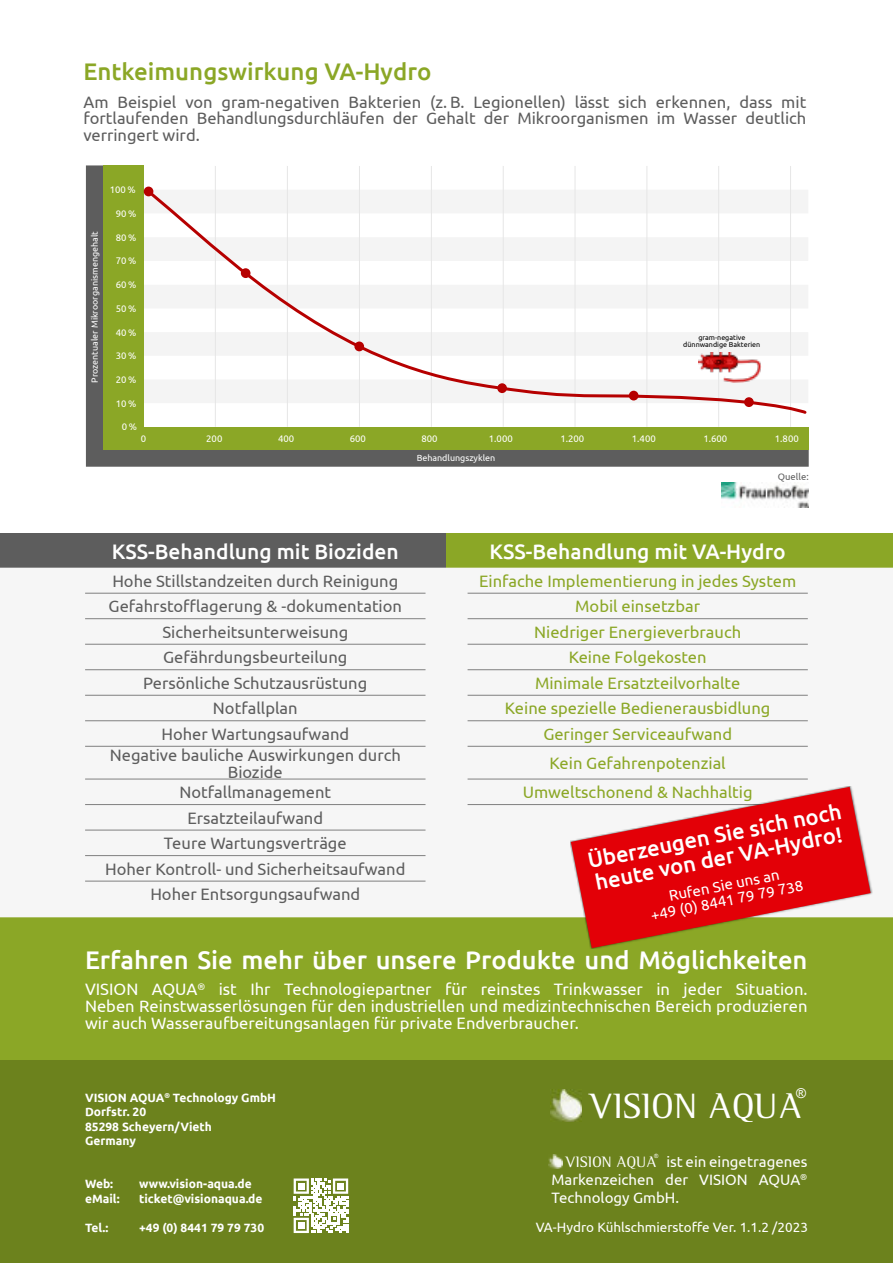
<style>
.page{position:relative;width:893px;height:1263px;background:#fff}
.page>*{position:absolute;margin:0;border:0;box-sizing:border-box;transform-origin:0 0}
.t1{font:36.45px "Leftist Mono Serif";color:#fff}
.t2{font:500 25.5px "Ubuntu";color:#fff}
.t3{font:500 24px "Ubuntu";color:#8ba726}
.t4{font:500 22.05px/22.6px "Ubuntu";color:#fff}
.t5{font:500 21px "Ubuntu";color:#fff}
.t6{font:16.5px/17px "Ubuntu";color:#5d5d5d;text-align:center}
.t7{font:16.5px "Ubuntu";color:#8ba726}
.t8{font:16.5px/17px "Ubuntu";color:#fff;text-align:justify}
.t9{font:15.6px "Leftist Mono Serif";color:#fff}
.t10{font:15.15px/15.6px "Ubuntu";color:#fff;text-align:center}
.t11{font:15px/18px "Ubuntu";color:#fff;text-align:justify}
.t12{font:13.5px "Ubuntu";color:#fff}
.t13{font:13.5px "Arial";color:#fff}
.t14{font:700 12px/14.4px "Ubuntu";color:#fff}
.t15{font:9.6px "Ubuntu";color:#fff}
.t16{font:9.45px "Ubuntu";color:#5d5d5d}
.t17{font:8.85px "Ubuntu";color:#fff}
.t18{font:7.2px/7.4px "Ubuntu";color:#000;text-align:center}
.t19{font:5.85px "Arial";color:#fff}
</style>
<div class="page">
<div style="left:0;top:917px;width:893px;height:346px;background:#8ba726"></div>
<div style="left:0;top:1060px;width:893px;height:203px;background:#6c821d"></div>
<img style="left:550px;top:1090px;width:32px;height:31px">
<svg style="left:549px;top:1155px;width:13px;height:13px"></svg>
<svg style="left:294px;top:1178px;width:54px;height:55px"></svg>
<svg style="left:86px;top:165px;width:723px;height:302px"></svg>
<hr style="left:215px;top:166px;width:1px;height:261px;background:#e6e6e6">
<hr style="left:287px;top:166px;width:1px;height:261px;background:#e6e6e6">
<hr style="left:359px;top:166px;width:1px;height:261px;background:#e6e6e6">
<hr style="left:431px;top:166px;width:1px;height:261px;background:#e6e6e6">
<hr style="left:503px;top:166px;width:1px;height:261px;background:#e6e6e6">
<hr style="left:575px;top:166px;width:1px;height:261px;background:#e6e6e6">
<hr style="left:646px;top:166px;width:1px;height:261px;background:#e6e6e6">
<hr style="left:718px;top:166px;width:1px;height:261px;background:#e6e6e6">
<hr style="left:790px;top:166px;width:1px;height:261px;background:#e6e6e6">
<div style="left:103px;top:427px;width:706px;height:22px;background:#8ba726"></div>
<div style="left:103px;top:165px;width:40px;height:284px;background:#8ba726"></div>
<svg style="left:144px;top:187px;width:664px;height:228px"></svg>
<div style="left:744px;top:397px;width:10px;height:10px;background:#b60000;border-radius:50%"></div>
<div style="left:497px;top:383px;width:10px;height:10px;background:#b60000;border-radius:50%"></div>
<div style="left:629px;top:391px;width:9px;height:9px;background:#b60000;border-radius:50%"></div>
<div style="left:354px;top:341px;width:10px;height:10px;background:#b60000;border-radius:50%"></div>
<div style="left:241px;top:268px;width:9px;height:10px;background:#b60000;border-radius:50%"></div>
<div style="left:144px;top:187px;width:9px;height:9px;background:#b60000;border-radius:50%"></div>
<img style="left:698px;top:353px;width:63px;height:30px">
<img style="left:721px;top:483px;width:88px;height:24px">
<div style="left:0;top:534px;width:446px;height:34px;background:#5d5d5d"></div>
<div style="left:446px;top:534px;width:447px;height:34px;background:#8ba726"></div>
<div style="left:85px;top:592px;width:788px;height:303px;background:#f6f6f6"></div>
<hr style="left:85px;top:593px;width:340px;height:1px;background:#808080">
<hr style="left:468px;top:593px;width:340px;height:1px;background:#808080">
<hr style="left:85px;top:618px;width:340px;height:1px;background:#808080">
<hr style="left:468px;top:618px;width:340px;height:1px;background:#808080">
<hr style="left:85px;top:644px;width:340px;height:1px;background:#808080">
<hr style="left:468px;top:644px;width:340px;height:1px;background:#808080">
<hr style="left:85px;top:669px;width:340px;height:1px;background:#808080">
<hr style="left:468px;top:669px;width:340px;height:1px;background:#808080">
<hr style="left:85px;top:695px;width:340px;height:1px;background:#808080">
<hr style="left:468px;top:695px;width:340px;height:1px;background:#808080">
<hr style="left:85px;top:720px;width:340px;height:1px;background:#808080">
<hr style="left:468px;top:720px;width:340px;height:1px;background:#808080">
<hr style="left:85px;top:746px;width:340px;height:1px;background:#808080">
<hr style="left:468px;top:746px;width:340px;height:1px;background:#808080">
<hr style="left:85px;top:779px;width:340px;height:1px;background:#808080">
<hr style="left:468px;top:779px;width:340px;height:1px;background:#808080">
<hr style="left:85px;top:804px;width:340px;height:1px;background:#808080">
<hr style="left:468px;top:804px;width:340px;height:1px;background:#808080">
<hr style="left:85px;top:830px;width:340px;height:1px;background:#808080">
<hr style="left:85px;top:855px;width:340px;height:1px;background:#808080">
<hr style="left:85px;top:881px;width:340px;height:1px;background:#808080">
<svg style="left:571px;top:787px;width:300px;height:161px;fill:#e30007"></svg>
<h3 class="t3" style="left:83px;top:61px;width:349px">Entkeimungswirkung VA-Hydro</h3>
<p class="t6" style="left:83px;top:94px;width:724px;text-align:justify">Am Beispiel von gram-negativen Bakterien (z. B. Legionellen) lässt sich erkennen, dass mit fortlaufenden Behandlungsdurchläufen der Gehalt der Mikroorganismen im Wasser deutlich verringert wird.</p>
<p class="t15" style="left:110px;top:186px;width:27px">100 %</p>
<p class="t17" style="left:91px;top:383px;width:153px;rotate:-90deg">Prozentualer Mikroorganismengehalt</p>
<p class="t15" style="left:116px;top:209px;width:22px">90 %</p>
<p class="t15" style="left:116px;top:233px;width:22px">80 %</p>
<p class="t15" style="left:116px;top:257px;width:22px">70 %</p>
<p class="t15" style="left:116px;top:281px;width:22px">60 %</p>
<p class="t15" style="left:116px;top:305px;width:22px">50 %</p>
<p class="t15" style="left:116px;top:328px;width:22px">40 %</p>
<p class="t15" style="left:116px;top:352px;width:22px">30 %</p>
<p class="t15" style="left:116px;top:375px;width:22px">20 %</p>
<p class="t15" style="left:116px;top:399px;width:22px">10 %</p>
<p class="t15" style="left:122px;top:423px;width:17px">0 %</p>
<p class="t15" style="left:141px;top:434px;width:7px">0</p>
<p class="t18" style="left:683px;top:334px;width:79px">gram-negative dünnwandige Bakterien</p>
<p class="t15" style="left:206px;top:434px;width:18px">200</p>
<p class="t15" style="left:278px;top:434px;width:18px">400</p>
<p class="t15" style="left:350px;top:434px;width:18px">600</p>
<p class="t15" style="left:421px;top:434px;width:18px">800</p>
<p class="t15" style="left:489px;top:434px;width:25px">1.000</p>
<p class="t15" style="left:560px;top:434px;width:25px">1.200</p>
<p class="t15" style="left:632px;top:434px;width:25px">1.400</p>
<p class="t15" style="left:703px;top:434px;width:25px">1.600</p>
<p class="t15" style="left:775px;top:434px;width:25px">1.800</p>
<p class="t16" style="left:778px;top:473px;width:32px">Quelle:</p>
<p class="t17" style="left:417px;top:454px;width:80px">Behandlungszyklen</p>
<p class="t5" style="left:112px;top:542px;width:289px">KSS-Behandlung mit Bioziden</p>
<p class="t5" style="left:489px;top:542px;width:298px">KSS-Behandlung mit VA-Hydro</p>
<p class="t6" style="left:112px;top:573px;width:287px">Hohe Stillstandzeiten durch Reinigung</p>
<p class="t7" style="left:479px;top:574px;width:319px">Einfache Implementierung in jedes System</p>
<p class="t6" style="left:109px;top:599px;width:295px">Gefahrstofflagerung &amp; -dokumentation</p>
<p class="t7" style="left:575px;top:599px;width:126px">Mobil einsetzbar</p>
<p class="t6" style="left:162px;top:624px;width:187px">Sicherheitsunterweisung</p>
<p class="t7" style="left:534px;top:625px;width:208px">Niedriger Energieverbrauch</p>
<p class="t6" style="left:163px;top:650px;width:186px">Gefährdungsbeurteilung</p>
<p class="t7" style="left:569px;top:650px;width:139px">Keine Folgekosten</p>
<p class="t6" style="left:143px;top:675px;width:225px">Persönliche Schutzausrüstung</p>
<p class="t7" style="left:535px;top:676px;width:207px">Minimale Ersatzteilvorhalte</p>
<p class="t6" style="left:213px;top:701px;width:86px">Notfallplan</p>
<p class="t7" style="left:505px;top:702px;width:267px">Keine spezielle Bedienerausbidlung</p>
<p class="t6" style="left:161px;top:726px;width:189px">Hoher Wartungsaufwand</p>
<p class="t7" style="left:543px;top:727px;width:190px">Geringer Serviceaufwand</p>
<p class="t6" style="left:110px;top:747px;width:293px">Negative bauliche Auswirkungen durch<br>Biozide</p>
<p class="t7" style="left:550px;top:756px;width:178px">Kein Gefahrenpotenzial</p>
<p class="t6" style="left:180px;top:785px;width:153px">Notfallmanagement</p>
<p class="t7" style="left:523px;top:785px;width:231px">Umweltschonend &amp; Nachhaltig</p>
<p class="t6" style="left:105px;top:806px;width:302px;line-height:25.3px">Ersatzteilaufwand<br>Teure Wartungsverträge<br>Hoher Kontroll- und Sicherheitsaufwand<br>Hoher Entsorgungsaufwand</p>
<h3 class="t4" style="left:586px;top:850px;width:260px;rotate:-11deg">Überzeugen Sie sich noch heute von der VA-Hydro!</h3>
<p class="t10" style="left:647px;top:893px;width:157px;rotate:-11deg">Rufen Sie uns an<br>+49 (0) 8441 79 79 738</p>
<h2 class="t2" style="left:85px;top:949px;width:724px">Erfahren Sie mehr über unsere Produkte und Möglichkeiten</h2>
<p class="t8" style="left:85px;top:982px;width:724px">VISION AQUA<sup>®</sup> ist Ihr Technologiepartner für reinstes Trinkwasser in jeder Situation.<br>Neben Reinstwasserlösungen für den industriellen und medizintechnischen Bereich produzieren wir auch Wasseraufbereitungsanlagen für private Endverbraucher.</p>
<p class="t13" style="left:796px;top:1088px;width:11px">®</p>
<p class="t14" style="left:85px;top:1091px;width:193px">VISION AQUA<sup>®</sup> Technology GmbH<br>Dorfstr. 20<br>85298 Scheyern/Vieth<br>Germany</p>
<p class="t14" style="left:85px;top:1177px;width:30px">Web:</p>
<p class="t14" style="left:139px;top:1177px;width:114px">www.vision-aqua.de</p>
<p class="t14" style="left:85px;top:1192px;width:36px">eMail:</p>
<p class="t14" style="left:139px;top:1192px;width:125px">ticket@visionaqua.de</p>
<p class="t14" style="left:85px;top:1221px;width:25px">Tel.:</p>
<p class="t14" style="left:139px;top:1221px;width:127px">+49 (0) 8441 79 79 730</p>
<p class="t12" style="left:536px;top:1221px;width:274px">VA-Hydro Kühlschmierstoffe Ver. 1.1.2 /2023</p>
<h1 class="t1" style="left:588px;top:1092px;width:217px">VISION AQUA</h1>
<p class="t19" style="left:654px;top:1154px;width:6px">®</p>
<p class="t11" style="left:551px;top:1153px;width:257px;text-indent:115px">ist ein eingetragenes Markenzeichen der VISION AQUA<sup>® </sup>Technology GmbH.</p>
<p class="t9" style="left:565px;top:1156px;width:94px">VISION AQUA</p>
</div>
